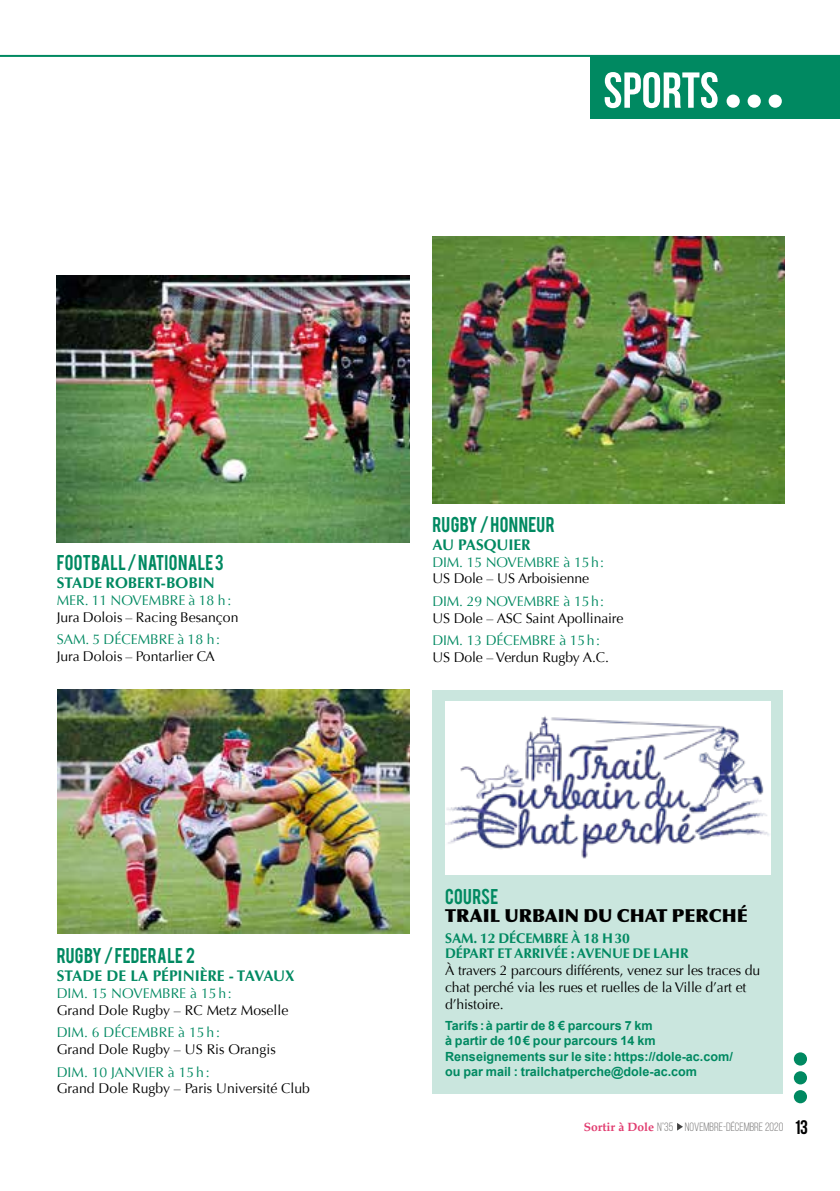
<style>
.page{position:relative;width:840px;height:1191px;background:#fff}
.page>*{position:absolute;margin:0;border:0;box-sizing:border-box;transform-origin:0 0}
.t1{font:700 50.4px "Bebas Neue";color:#fff}
.t2{font:900 18px "Optima";color:#000}
.t3{font:16.8px "Bebas";letter-spacing:.02em;color:#008961}
.t4{font:16.8px "Bebas";color:#008961}
.t5{font:700 15.4px "Optima";color:#008961}
.t6{font:14px/16.8px "Optima";letter-spacing:-.01em;color:#000}
.t7{font:14px "Optima";color:#008961}
.t8{font:700 14px/15.4px "Optima";letter-spacing:-.01em;color:#008961}
.t9{font:700 12.6px/15.4px "Arial";color:#008961}
.t10{font:12px "Bebas Neue";color:#7c7b7b}
.s1{font-family:"Palatino";font-weight:700;color:#e13b6f}
.s2{font-weight:700;font-size:19.6px;color:#000}
</style>
<div class="page">
<div style="left:793px;top:1090px;width:13px;height:13px;background:#008961;border-radius:50%"></div>
<div style="left:793px;top:1071px;width:13px;height:13px;background:#008961;border-radius:50%"></div>
<div style="left:793px;top:1052px;width:13px;height:13px;background:#008961;border-radius:50%"></div>
<svg style="left:677px;top:1123px;width:5px;height:7px"></svg>
<hr style="left:0;top:55px;width:839px;height:2px;background:#008961">
<div style="left:432px;top:690px;width:350px;height:403px;background:#cae6de"></div>
<div style="left:590px;top:56px;width:249px;height:63px;background:#008961"></div>
<div style="left:726px;top:95px;width:13px;height:13px;background:#fff;border-radius:50%"></div>
<div style="left:747px;top:95px;width:13px;height:13px;background:#fff;border-radius:50%"></div>
<div style="left:768px;top:95px;width:13px;height:13px;background:#fff;border-radius:50%"></div>
<img style="left:57px;top:275px;width:352px;height:267px">
<img style="left:57px;top:690px;width:352px;height:243px">
<img style="left:432px;top:236px;width:352px;height:268px">
<img style="left:445px;top:701px;width:325px;height:174px">
<h1 class="t1" style="left:603px;top:63px;width:117px">SPORTS</h1>
<p class="t3" style="left:57px;top:550px;width:168px">FOOTBALL / NATIONALE 3</p>
<p class="t5" style="left:57px;top:574px;width:160px">STADE ROBERT-BOBIN</p>
<p class="t7" style="left:57px;top:592px;width:176px">MER. 11 NOVEMBRE à 18 h:</p>
<p class="t6" style="left:57px;top:608px;width:183px">Jura Dolois – Racing Besançon</p>
<p class="t7" style="left:57px;top:631px;width:165px">SAM. 5 DÉCEMBRE à 18 h:</p>
<p class="t6" style="left:57px;top:648px;width:159px">Jura Dolois – Pontarlier CA</p>
<p class="t4" style="left:57px;top:943px;width:140px">RUGBY / FEDERALE 2</p>
<p class="t5" style="left:57px;top:967px;width:239px">STADE DE LA PÉPINIÈRE - TAVAUX</p>
<p class="t7" style="left:57px;top:985px;width:176px">DIM. 15 NOVEMBRE à 15h:</p>
<p class="t6" style="left:57px;top:1002px;width:233px">Grand Dole Rugby – RC Metz Moselle</p>
<p class="t7" style="left:57px;top:1024px;width:165px">DIM. 6 DÉCEMBRE à 15h:</p>
<p class="t6" style="left:57px;top:1041px;width:220px">Grand Dole Rugby – US Ris Orangis</p>
<p class="t7" style="left:57px;top:1063px;width:154px">DIM. 10 JANVIER à 15h:</p>
<p class="t6" style="left:57px;top:1080px;width:255px">Grand Dole Rugby – Paris Université Club</p>
<p class="t3" style="left:432px;top:512px;width:124px">RUGBY / HONNEUR</p>
<p class="t5" style="left:432px;top:535px;width:100px">AU PASQUIER</p>
<p class="t7" style="left:432px;top:554px;width:173px">DIM. 15 NOVEMBRE à 15h:</p>
<p class="t6" style="left:432px;top:570px;width:158px">US Dole – US Arboisienne</p>
<p class="t7" style="left:432px;top:593px;width:173px">DIM. 29 NOVEMBRE à 15h:</p>
<p class="t6" style="left:432px;top:610px;width:192px">US Dole – ASC Saint Apollinaire</p>
<p class="t7" style="left:432px;top:632px;width:169px">DIM. 13 DÉCEMBRE à 15h:</p>
<p class="t6" style="left:432px;top:649px;width:178px">US Dole – Verdun Rugby A.C.</p>
<p class="t3" style="left:445px;top:884px;width:55px">COURSE</p>
<p class="t2" style="left:445px;top:904px;width:304px">TRAIL URBAIN DU CHAT PERCHÉ</p>
<p class="t8" style="left:445px;top:930px;width:245px">SAM. 12 DÉCEMBRE À 18 H30<br>DÉPART ET ARRIVÉE : AVENUE DE LAHR</p>
<p class="t6" style="left:445px;top:962px;width:316px">À travers 2 parcours différents, venez sur les traces du chat perché via les rues et ruelles de la Ville d’art et d’histoire.</p>
<p class="t9" style="left:445px;top:1018px;width:289px">Tarifs:à partir de 8 € parcours 7 km<br>à partir de 10€ pour parcours 14 km Renseignements sur le site:https://dole-ac.com/ ou par mail : trailchatperche@dole-ac.com</p>
<p class="t10" style="left:583px;top:1120px;width:225px"><span class="s1">Sortir à Dole</span> N°35 NOVEMBRE-DÉCEMBRE 2020 <span class="s2">13</span></p>
</div>
